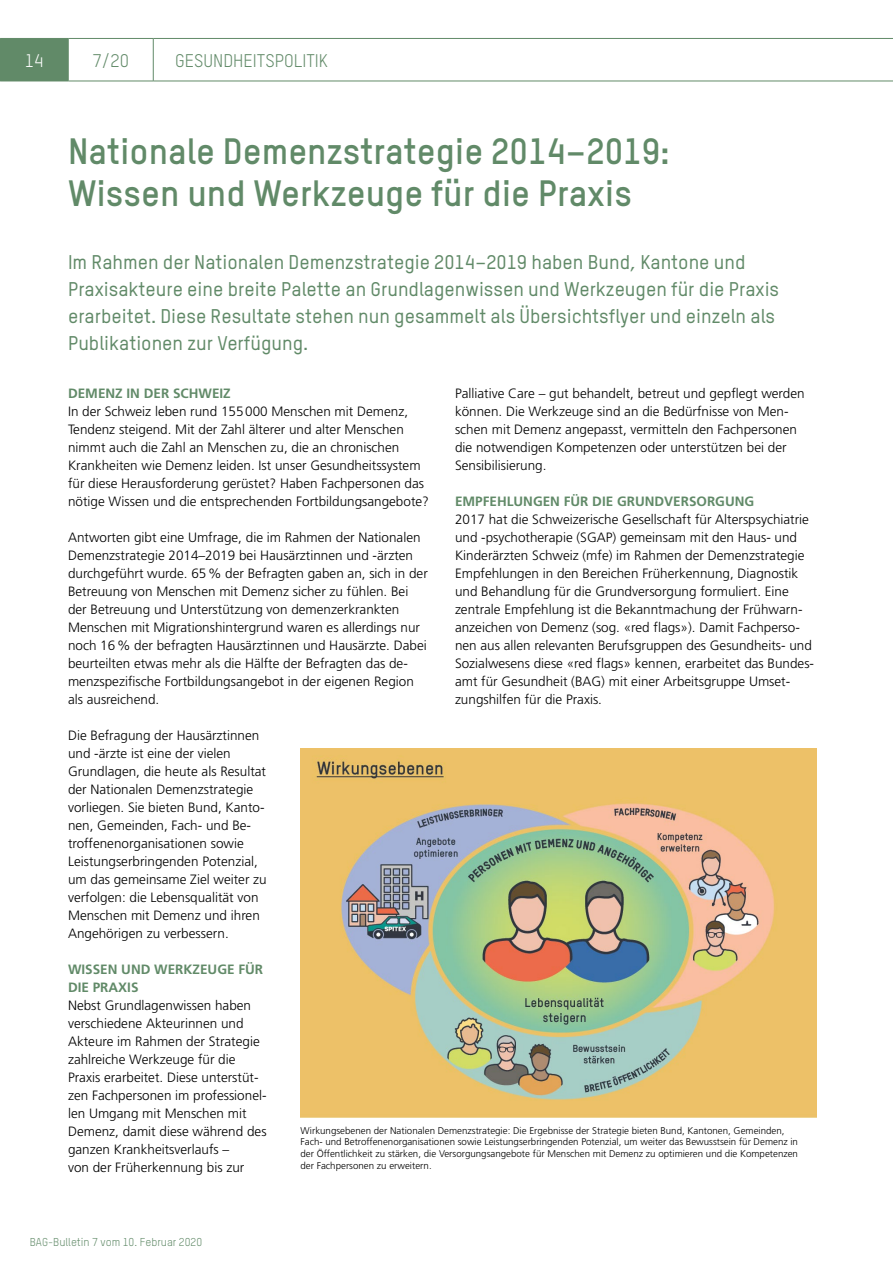
<style>
.page{position:relative;width:893px;height:1263px;background:#fff}
.page>*{position:absolute;margin:0;border:0;box-sizing:border-box;transform-origin:0 0}
.Text_Inhalte_Titel_Ebene_1{font:700 36px/42px "TSTAR";color:#618a68}
.Text_Inhalte_Lead{font:500 19.5px/27px "TSTAR";color:#618a68}
.Layout_Kapitel_Links{font:18px "TSTAR";color:#618a68}
.t1{font:18px "TSTAR";color:#fff}
.Text_Inhalte_Lauftext_Normal{font:300 13.5px/18px "Frutiger";color:#000}
.Text_Inhalte_Titel_Ebene_2{font:700 13.5px/18px "Frutiger";color:#618a68}
.t2{font:11.25px "TSTAR";color:#618a68}
.Text_Inhalte_Bildlegende{font:300 9.75px/11.7px "Frutiger";color:#000}
</style>
<div class="page">
<hr style="left:68px;top:38px;width:85px;height:1px;background:#618a68">
<hr style="left:68px;top:39px;width:1px;height:42px;background:#618a68">
<hr style="left:153px;top:38px;width:740px;height:1px;background:#618a68">
<hr style="left:153px;top:39px;width:1px;height:42px;background:#618a68">
<div style="left:0;top:38px;width:68px;height:43px;background:#618a68"></div>
<hr style="left:0;top:81px;width:68px;height:1px;background:#618a68">
<hr style="left:68px;top:81px;width:85px;height:1px;background:#618a68">
<hr style="left:153px;top:81px;width:740px;height:1px;background:#618a68">
<img style="left:300px;top:749px;width:516px;height:369px">
<h3 class="t1" style="left:25px;top:49px;width:20px">14</h3>
<h3 class="Layout_Kapitel_Links" style="left:92px;top:49px;width:38px">7/20</h3>
<h1 class="Layout_Kapitel_Links" style="left:175px;top:50px;width:154px">GESUNDHEITSPOLITIK</h1>
<h2 class="Text_Inhalte_Titel_Ebene_1" style="left:68px;top:129px;width:603px">Nationale Demenzstrategie 2014–2019:<br>Wissen und Werkzeuge für die Praxis</h2>
<p class="Text_Inhalte_Lead" style="left:68px;top:248px;width:713px">Im Rahmen der Nationalen Demenzstrategie 2014–2019 haben Bund, Kantone und Praxisakteure eine breite Palette an Grundlagenwissen und Werkzeugen für die Praxis erarbeitet. Diese Resultate stehen nun gesammelt als Übersichtsflyer und einzeln als Publikationen zur Verfügung.</p>
<h3 class="Text_Inhalte_Titel_Ebene_2" style="left:68px;top:384px;width:164px">DEMENZ IN DER SCHWEIZ</h3>
<p class="Text_Inhalte_Lauftext_Normal" style="left:68px;top:402px;width:362px">In der Schweiz leben rund 155000 Menschen mit Demenz, Tendenz steigend. Mit der Zahl älterer und alter Menschen nimmt auch die Zahl an Menschen zu, die an chronischen Krankheiten wie Demenz leiden. Ist unser Gesundheitssystem für diese Herausforderung gerüstet? Haben Fachpersonen das nötige Wissen und die entsprechenden Fortbildungsangebote?</p>
<p class="Text_Inhalte_Lauftext_Normal" style="left:68px;top:528px;width:361px">Antworten gibt eine Umfrage, die im Rahmen der Nationalen Demenzstrategie 2014–2019 bei Hausärztinnen und -ärzten durchgeführt wurde. 65% der Befragten gaben an, sich in der Betreuung von Menschen mit Demenz sicher zu fühlen. Bei der Betreuung und Unterstützung von demenzerkrankten Menschen mit Migrationshintergrund waren es allerdings nur noch 16% der befragten Hausärztinnen und Hausärzte. Dabei beurteilten etwas mehr als die Hälfte der Befragten das de&shy;menzspezifische Fortbildungsangebot in der eigenen Region als ausreichend.</p>
<p class="Text_Inhalte_Lauftext_Normal" style="left:68px;top:726px;width:200px">Die Befragung der Hausärztinnen und -ärzte ist eine der vielen<br>Grundlagen, die heute als Resultat der Nationalen Demenzstrategie vorliegen. Sie bieten Bund, Kanto&shy;nen, Gemeinden, Fach- und Be&shy;troffenenorganisationen sowie<br>Leistungserbringenden Potenzial, um das gemeinsame Ziel weiter zu verfolgen: die Lebensqualität von<br>Menschen mit Demenz und ihren<br>Angehörigen zu verbessern.</p>
<h3 class="Text_Inhalte_Titel_Ebene_2" style="left:68px;top:960px;width:197px">WISSEN UND WERKZEUGE FÜR<br>DIE PRAXIS</h3>
<p class="Text_Inhalte_Lauftext_Normal" style="left:68px;top:996px;width:200px">Nebst Grundlagenwissen haben verschiedene Akteurinnen und<br>Akteure im Rahmen der Strategie zahlreiche Werkzeuge für die<br>Praxis erarbeitet. Diese unterstüt&shy;zen Fachpersonen im professionel&shy;len Umgang mit Menschen mit<br>Demenz, damit diese während des ganzen Krankheitsverlaufs –<br>von der Früherkennung bis zur</p>
<p class="Text_Inhalte_Lauftext_Normal" style="left:455px;top:384px;width:351px">Palliative Care – gut behandelt, betreut und gepflegt werden können. Die Werkzeuge sind an die Bedürfnisse von Men&shy;schen mit Demenz angepasst, vermitteln den Fachpersonen die notwendigen Kompetenzen oder unterstützen bei der Sensibilisierung.</p>
<h3 class="Text_Inhalte_Titel_Ebene_2" style="left:455px;top:492px;width:301px">EMPFEHLUNGEN FÜR DIE GRUNDVERSORGUNG</h3>
<p class="Text_Inhalte_Lauftext_Normal" style="left:455px;top:510px;width:361px">2017 hat die Schweizerische Gesellschaft für Alterspsychiatrie und -psychotherapie (SGAP) gemeinsam mit den Haus- und Kinderärzten Schweiz (mfe) im Rahmen der Demenzstrategie Empfehlungen in den Bereichen Früherkennung, Diagnostik und Behandlung für die Grundversorgung formuliert. Eine zentrale Empfehlung ist die Bekanntmachung der Frühwarn&shy;anzeichen von Demenz (sog. «red flags»). Damit Fachperso&shy;nen aus allen relevanten Berufsgruppen des Gesundheits- und Sozialwesens diese «red flags» kennen, erarbeitet das Bundes&shy;amt für Gesundheit (BAG) mit einer Arbeitsgruppe Umset&shy;zungshilfen für die Praxis.</p>
<p class="Text_Inhalte_Bildlegende" style="left:300px;top:1124px;width:499px">Wirkungsebenen der Nationalen Demenzstrategie: Die Ergebnisse der Strategie bieten Bund, Kantonen, Gemeinden, Fach- und Betroffenenorganisationen sowie Leistungserbringenden Potenzial, um weiter das Bewusstsein für Demenz in der Öffentlichkeit zu stärken, die Versorgungsangebote für Menschen mit Demenz zu optimieren und die Kompetenzen der Fachpersonen zu erweitern.</p>
<p class="t2" style="left:30px;top:1235px;width:174px">BAG-Bulletin 7 vom 10. Februar 2020</p>
</div>
